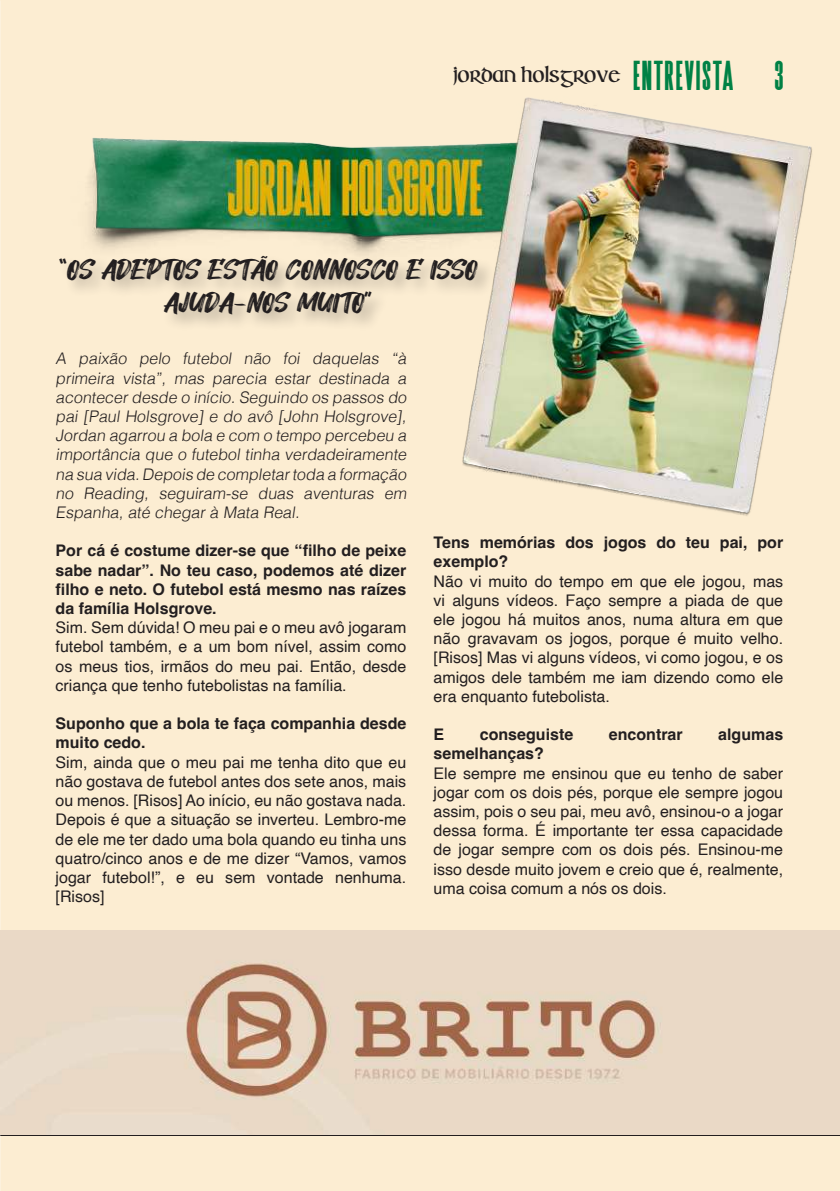
<style>
.page{position:relative;width:840px;height:1191px;background:#fff}
.page>*{position:absolute;margin:0;border:0;box-sizing:border-box;transform-origin:0 0}
.t1{font:36px "Superline";letter-spacing:.06em;color:#008145}
.t2{font:28px/33.6px "Hey August";color:#231f20;text-align:center}
.t3{font:700 20px "Irish Uncialfabeta";color:#231f20}
.t4{font:16px/19.2px "Helvetica";color:#231f20;text-align:justify}
.t5{font:300 16px/19.2px "Helvetica";color:#231f20;text-align:justify}
.t6{font:700 16px/19.2px "Helvetica";color:#231f20}
</style>
<div class="page">
<div style="left:0;top:0;width:839px;height:1191px;background:#fcedd2"></div>
<div style="left:0;top:1104px;width:839px;height:32px;background:#ead9c6"></div>
<img style="left:89px;top:97px;width:723px;height:419px">
<div style="left:57px;top:253px;width:439px;height:80px;background:#231f20;opacity:.25"></div>
<img style="left:0;top:930px;width:839px;height:174px">
<p class="t3" style="left:453px;top:66px;width:168px">JORDAN HOLSGROVE</p>
<h1 class="t1" style="left:633px;top:57px;width:151px">ENTREVISTA 3</h1>
<h2 class="t2" style="left:59px;top:253px;width:419px">“OS ADEPTOS ESTÃO CONNOSCO E ISSO<br>AJUDA-NOS MUITO”</h2>
<p class="t5" style="left:56px;top:348px;width:355px">A paixão pelo futebol não foi daquelas “à primeira vista”, mas parecia estar destinada a acontecerdesde o início.Seguindo os passos do pai [Paul Holsgrove] e do avô [John Holsgrove], Jordan agarrou a bola e com o tempo percebeu a importância que o futebol tinha verdadeiramente na sua vida.Depois de completartoda a formação no Reading, seguiram-se duas aventuras em Espanha,até chegarà Mata Real.</p>
<p class="t6" style="left:56px;top:543px;width:352px;text-align:justify">Por cá é costume dizer-se que “filho de peixe sabe nadar”. No teu caso, podemos até dizer filho e neto. O futebol está mesmo nas raízes da família Holsgrove.</p>
<p class="t4" style="left:56px;top:618px;width:352px">Sim. Sem dúvida! O meu pai e o meu avô jogaram futebol também, e a um bom nível, assim como os meus tios, irmãos do meu pai. Então, desde criança que tenho futebolistas na família.</p>
<p class="t6" style="left:56px;top:716px;width:352px">Suponho que a bola te faça companhia desde muito cedo.</p>
<p class="t4" style="left:56px;top:753px;width:352px">Sim, ainda que o meu pai me tenha dito que eu não gostava de futebol antes dos sete anos, mais ou menos. [Risos] Ao início, eu não gostava nada.<br>Depois é que a situação se inverteu. Lembro-me de ele me ter dado uma bola quando eu tinha uns quatro/cinco anos e de me dizer “Vamos, vamos jogar futebol!”, e eu sem vontade nenhuma. [Risos]</p>
<p class="t6" style="left:433px;top:534px;width:351px">Tens memórias dos jogos do teu pai, por exemplo?</p>
<p class="t4" style="left:433px;top:572px;width:351px">Não vi muito do tempo em que ele jogou, mas vi alguns vídeos. Faço sempre a piada de que ele jogou há muitos anos, numa altura em que não gravavam os jogos, porque é muito velho. [Risos] Mas vi alguns vídeos, vi como jogou, e os amigos dele também me iam dizendo como ele era enquanto futebolista.</p>
<p class="t6" style="left:433px;top:726px;width:12px">E</p>
<p class="t6" style="left:479px;top:726px;width:95px">conseguiste</p>
<p class="t6" style="left:608px;top:726px;width:75px">encontrar</p>
<p class="t6" style="left:717px;top:726px;width:66px">algumas</p>
<p class="t6" style="left:433px;top:746px;width:112px">semelhanças?</p>
<p class="t4" style="left:433px;top:764px;width:351px">Ele sempre me ensinou que eu tenho de saber jogar com os dois pés, porque ele sempre jogou assim, pois o seu pai, meu avô, ensinou-o a jogar dessa forma. É importante ter essa capacidade de jogar sempre com os dois pés. Ensinou-me isso desde muito jovem e creio que é, realmente, uma coisa comum a nós os dois.</p>
</div>
